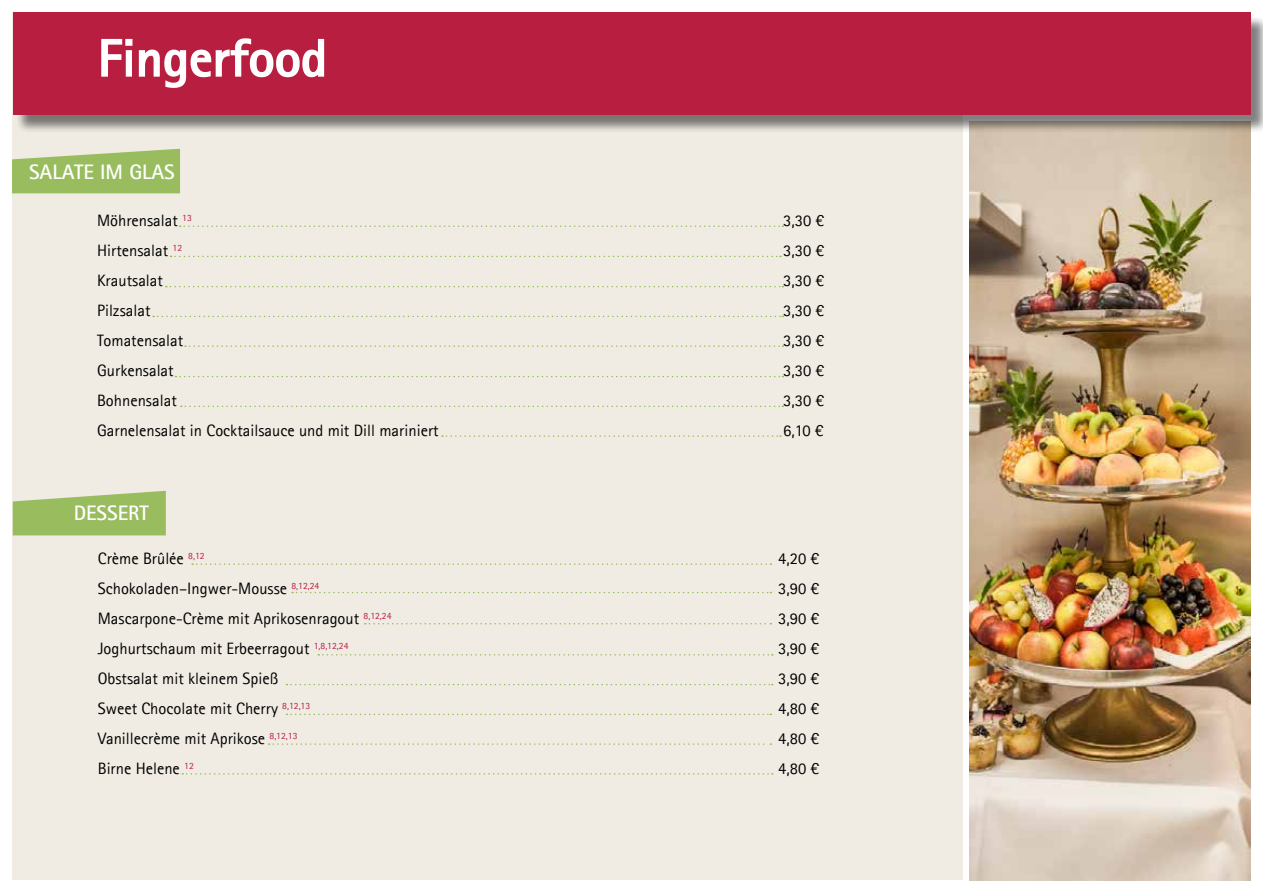
<style>
.page{position:relative;width:1263px;height:893px;background:#fff}
.page>*{position:absolute;margin:0;border:0;box-sizing:border-box;transform-origin:0 0}
.t1{font:700 52.5px "Agfa Rotis Sans Serif";color:#fff}
.t2{font:700 21px "Agfa Rotis Sans Serif";color:#fff}
.t3{font:16.5px/30px "Agfa Rotis Sans Serif";color:#000}
</style>
<div class="page">
<img style="left:969px;top:134px;width:281px;height:746px">
<div style="left:13px;top:13px;width:950px;height:867px;background:#f0ece3"></div>
<div style="left:15px;top:15px;width:1248px;height:119px;background:#000;opacity:.5"></div>
<div style="left:13px;top:13px;width:1237px;height:102px;background:#b71e3f"></div>
<svg style="left:13px;top:491px;width:153px;height:44px;background:#a3c26d"></svg>
<svg style="left:192px;top:563px;width:579px;height:2px"></svg>
<svg style="left:292px;top:592px;width:479px;height:1px"></svg>
<svg style="left:365px;top:623px;width:406px;height:1px"></svg>
<svg style="left:318px;top:654px;width:455px;height:2px"></svg>
<svg style="left:286px;top:684px;width:487px;height:1px"></svg>
<svg style="left:286px;top:714px;width:485px;height:1px"></svg>
<svg style="left:269px;top:743px;width:502px;height:2px"></svg>
<svg style="left:182px;top:773px;width:591px;height:2px"></svg>
<svg style="left:101px;top:38px;width:224px;height:50px"></svg>
<svg style="left:166px;top:286px;width:617px;height:1px"></svg>
<svg style="left:153px;top:316px;width:630px;height:1px"></svg>
<svg style="left:185px;top:345px;width:598px;height:2px"></svg>
<svg style="left:175px;top:376px;width:608px;height:1px"></svg>
<svg style="left:12px;top:149px;width:168px;height:44px;background:#a2c26d"></svg>
<svg style="left:180px;top:225px;width:603px;height:2px"></svg>
<svg style="left:171px;top:256px;width:610px;height:1px"></svg>
<svg style="left:181px;top:406px;width:602px;height:1px"></svg>
<svg style="left:442px;top:435px;width:339px;height:2px"></svg>
<h1 class="t1" style="left:98px;top:25px;width:231px">Fingerfood</h1>
<p class="t2" style="left:29px;top:159px;width:147px">SALATE IM GLAS</p>
<p class="t3" style="left:97px;top:206px;width:343px">Möhrensalat <sup>13<br></sup>Hirtensalat <sup>12<br></sup>Krautsalat<br>Pilzsalat<br>Tomatensalat<br>Gurkensalat<br>Bohnensalat<br>Garnelensalat in Cocktailsauce und mit Dill mariniert</p>
<p class="t3" style="left:783px;top:206px;width:43px;text-align:justify">3,30 € 3,30 € 3,30 € 3,30 € 3,30 € 3,30 € 3,30 € 6,10 €</p>
<p class="t2" style="left:74px;top:500px;width:77px">DESSERT</p>
<p class="t3" style="left:98px;top:543px;width:295px">Crème Brûlée <sup>8,12<br></sup>Schokoladen–Ingwer-Mousse <sup>8,12,24<br></sup>Mascarpone-Crème mit Aprikosenragout <sup>8,12,24<br></sup>Joghurtschaum mit Erbeerragout <sup>1,8,12,24<br></sup>Obstsalat mit kleinem Spieß<br>Sweet Chocolate mit Cherry <sup>8,12,13<br></sup>Vanillecrème mit Aprikose <sup>8,12,13<br></sup>Birne Helene <sup>12</sup></p>
<p class="t3" style="left:778px;top:544px;width:43px;text-align:justify">4,20 € 3,90 € 3,90 € 3,90 € 3,90 € 4,80 € 4,80 € 4,80 €</p>
</div>
